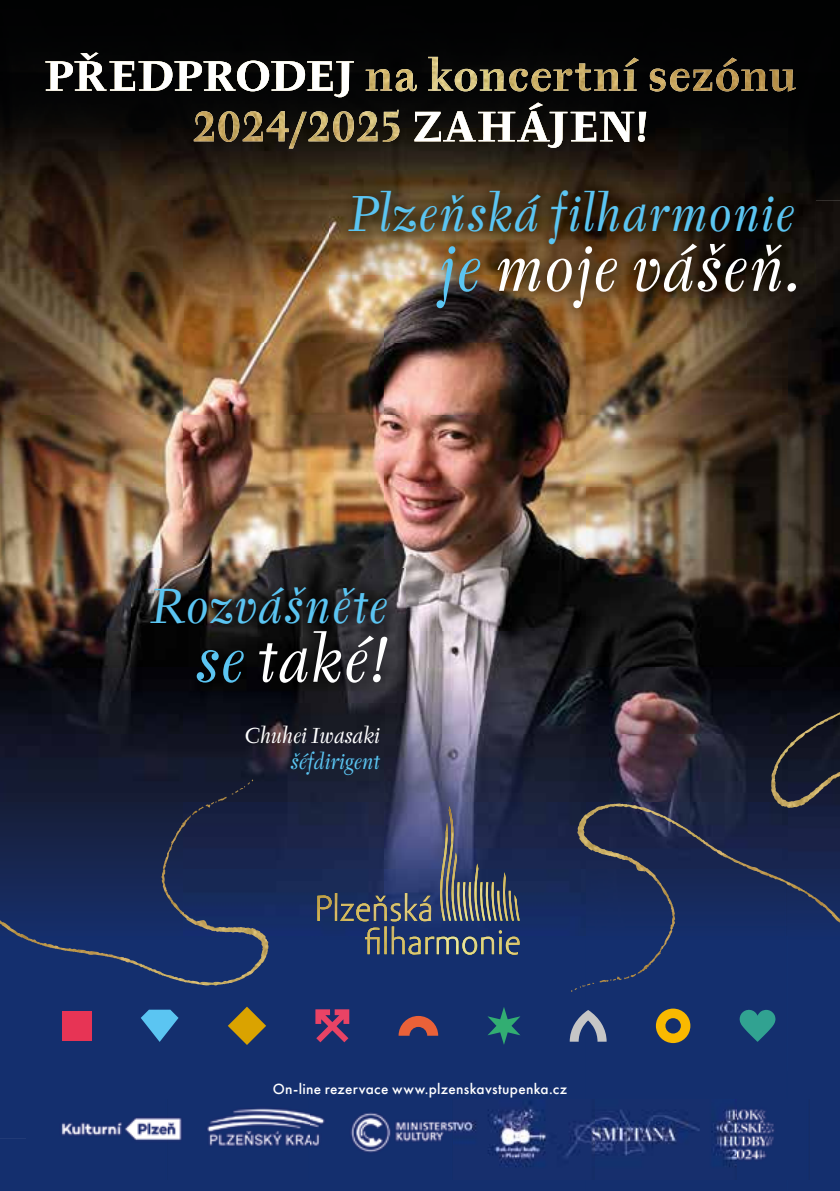
<style>
.page{position:relative;width:840px;height:1191px;background:#fff}
.page>*{position:absolute;margin:0;border:0;box-sizing:border-box;transform-origin:0 0}
.t1{font:italic 64.4px "Tyfa ITCOT";letter-spacing:.02em;color:#fff}
.t2{font:italic 63px "Tyfa ITCOT";color:#fff}
.t3{font:italic 50px "Tyfa ITCOT";letter-spacing:.03em;color:#5bc5f2}
.t4{font:italic 48.8px "Tyfa ITCOT";letter-spacing:.025em;color:#5bc5f2}
.t5{font:italic 21.6px "Tyfa ITCOT";color:#fff}
.t6{font:italic 21.6px "Tyfa ITCOT";color:#5bc5f2}
.t7{font:500 15.4px "Futura PT";letter-spacing:.02em;color:#fff}
.s1{color:#5bc5f2}
.s2{font-size:62.2px;color:#5bc5f2}
</style>
<div class="page">
<div style="left:0;top:0;width:786px;height:128px;background:#020203"></div>
<img style="left:786px;top:0;width:53px;height:631px">
<img style="left:0;top:128px;width:384px;height:72px">
<img style="left:384px;top:148px;width:402px;height:22px">
<img style="left:0;top:200px;width:329px;height:72px">
<img style="left:0;top:272px;width:384px;height:72px">
<img style="left:384px;top:327px;width:402px;height:17px">
<img style="left:0;top:344px;width:786px;height:215px">
<img style="left:0;top:559px;width:184px;height:72px">
<img style="left:184px;top:559px;width:200px;height:9px">
<img style="left:384px;top:559px;width:402px;height:72px">
<img style="left:0;top:631px;width:131px;height:37px">
<img style="left:405px;top:631px;width:434px;height:37px">
<img style="left:0;top:668px;width:184px;height:523px">
<img style="left:184px;top:702px;width:200px;height:397px">
<img style="left:384px;top:668px;width:402px;height:431px">
<img style="left:786px;top:668px;width:53px;height:523px">
<div style="left:184px;top:1179px;width:602px;height:12px;background:#142f6e"></div>
<svg style="left:317px;top:921px;width:202px;height:33px;background:#36486c"></svg>
<img style="left:317px;top:806px;width:202px;height:115px">
<svg style="left:141px;top:1009px;width:37px;height:33px"></svg>
<svg style="left:228px;top:1006px;width:38px;height:39px"></svg>
<svg style="left:315px;top:1009px;width:34px;height:33px"></svg>
<svg style="left:398px;top:1016px;width:40px;height:19px"></svg>
<svg style="left:487px;top:1006px;width:33px;height:38px"></svg>
<div style="left:62px;top:1011px;width:29px;height:29px;background:#e73455"></div>
<svg style="left:655px;top:1008px;width:35px;height:35px"></svg>
<svg style="left:569px;top:1010px;width:37px;height:31px"></svg>
<svg style="left:739px;top:1009px;width:36px;height:32px"></svg>
<img style="left:26px;top:1099px;width:782px;height:80px">
<img style="left:171px;top:779px;width:82px;height:66px">
<img style="left:577px;top:803px;width:89px;height:94px">
<img style="left:770px;top:712px;width:68px;height:96px">
<img style="left:329px;top:170px;width:485px;height:157px">
<img style="left:131px;top:568px;width:274px;height:134px">
<svg style="left:45px;top:52px;width:750px;height:96px;background:#36332b"></svg>
<h3 class="t3" style="left:347px;top:186px;width:448px">Plzeňská filharmonie</h3>
<h1 class="t1" style="left:438px;top:232px;width:361px"><span class="s1">je</span> moje vášeň.</h1>
<h3 class="t4" style="left:149px;top:579px;width:239px">Rozvášněte</h3>
<h2 class="t2" style="left:196px;top:624px;width:191px"><span class="s2">se</span> také!</h2>
<h3 class="t5" style="left:244px;top:723px;width:137px">Chuhei Iwasaki</h3>
<h3 class="t6" style="left:290px;top:749px;width:91px">šéfdirigent</h3>
<p class="t7" style="left:272px;top:1079px;width:296px">On-line rezervace www.plzenskavstupenka.cz</p>
</div>
